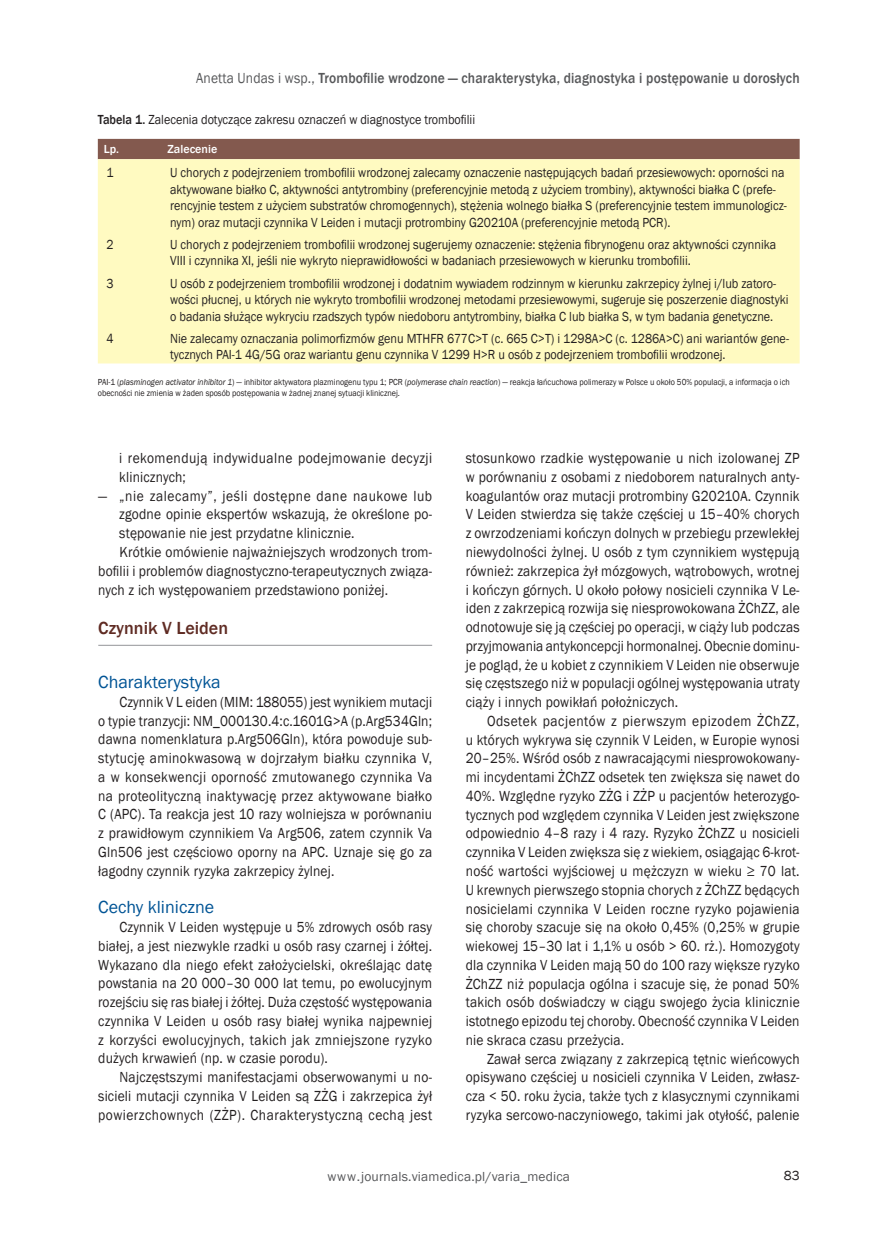
<style>
.page{position:relative;width:872px;height:1234px;background:#fff}
.page>*{position:absolute;margin:0;border:0;box-sizing:border-box;transform-origin:0 0}
.t1{font:18px "Franklin Gothic";color:#005495}
.t2{font:500 18px "Franklin Gothic";color:#5f2b23}
.t3{font:15px/18.8px "Franklin Gothic";letter-spacing:.015em;color:#231f20;text-align:justify;scale:.9 1}
.t4{font:500 15px "Franklin Gothic";letter-spacing:.01em;color:#57585a;scale:.9 1}
.t5{font:15px/18.8px "Franklin Gothic";letter-spacing:.035em;color:#231f20;scale:.9 1}
.t6{font:15px "Franklin Gothic";letter-spacing:.045em;color:#231f20;scale:.9 1}
.t7{font:13.5px/16.5px "Franklin Gothic";color:#231f20;scale:.9 1}
.t8{font:13.5px "Franklin Gothic";letter-spacing:.01em;color:#57585a}
.t9{font:13.5px "Franklin Gothic";color:#231f20}
.t10{font:500 12px "Franklin Gothic";color:#fff}
.t11{font:9px/10.9px "Franklin Gothic";color:#231f20;scale:.9 1}
.s1{font-weight:400}
.s2{font-weight:500}
.s3{font-style:italic}
</style>
<div class="page">
<hr style="left:98px;top:644px;width:334px;height:1px;background:#939598">
<div style="left:98px;top:139px;width:701px;height:20px;background:#83594e"></div>
<div style="left:98px;top:159px;width:701px;height:204px;background:#fffac1"></div>
<p class="t4" style="left:196px;top:69px;width:672px"><span class="s1">Anetta Undas i wsp.,</span> Trombofilie wrodzone — charakterystyka, diagnostyka i postępowanie u dorosłych</p>
<p class="t7" style="left:98px;top:112px;width:421px"><span class="s2">Tabela 1.</span> Zalecenia dotyczące zakresu oznaczeń w diagnostyce trombofilii</p>
<p class="t10" style="left:104px;top:142px;width:17px">Lp.</p>
<p class="t10" style="left:168px;top:142px;width:51px">Zalecenie</p>
<p class="t7" style="left:106px;top:165px;width:9px">1</p>
<p class="t7" style="left:170px;top:165px;width:687px">U chorych z podejrzeniem trombofilii wrodzonej zalecamy oznaczenie następujących badań przesiewowych: oporności na aktywowane białko C, aktywności antytrombiny (preferencyjnie metodą z użyciem trombiny), aktywności białka C (prefe&shy;rencyjnie testem z użyciem substratów chromogennych), stężenia wolnego białka S (preferencyjnie testem immunologicz&shy;nym) oraz mutacji czynnika V Leiden i mutacji protrombiny G20210A (preferencyjnie metodą PCR).</p>
<p class="t7" style="left:106px;top:236px;width:9px">2</p>
<p class="t7" style="left:170px;top:236px;width:675px">U chorych z podejrzeniem trombofilii wrodzonej sugerujemy oznaczenie: stężenia fibrynogenu oraz aktywności czynnika<br>VIII i czynnika XI, jeśli nie wykryto nieprawidłowości w badaniach przesiewowych w kierunku trombofilii.</p>
<p class="t7" style="left:106px;top:275px;width:9px">3</p>
<p class="t7" style="left:170px;top:275px;width:688px">U osób z podejrzeniem trombofilii wrodzonej i dodatnim wywiadem rodzinnym w kierunku zakrzepicy żylnej i/lub zatoro&shy;wości płucnej, u których nie wykryto trombofilii wrodzonej metodami przesiewowymi, sugeruje się poszerzenie diagnostyki o badania służące wykryciu rzadszych typów niedoboru antytrombiny, białka C lub białka S, w tym badania genetyczne.</p>
<p class="t7" style="left:106px;top:330px;width:9px">4</p>
<p class="t7" style="left:170px;top:330px;width:689px">Nie zalecamy oznaczania polimorfizmów genu MTHFR 677C&gt;T (c. 665 C&gt;T) i 1298A&gt;C (c. 1286A&gt;C) ani wariantów gene&shy;tycznych PAI-1 4G/5G oraz wariantu genu czynnika V 1299 H&gt;R u osób z podejrzeniem trombofilii wrodzonej.</p>
<p class="t11" style="left:98px;top:377px;width:770px">PAI-1 (<span class="s3">plasminogen activator inhibitor 1</span>) — inhibitor aktywatora plazminogenu typu 1; PCR (<span class="s3">polymerase chain reaction</span>) — reakcja łańcuchowa polimerazy w Polsce u około 50% populacji, a informacja o ich obecności nie zmienia w żaden sposób postępowania w żadnej znanej sytuacji klinicznej.</p>
<p class="t5" style="left:119px;top:449px;width:349px">i rekomendują indywidualne podejmowanie decyzji klinicznych;</p>
<p class="t6" style="left:98px;top:486px;width:372px">— „nie zalecamy”, jeśli dostępne dane naukowe lub</p>
<p class="t3" style="left:119px;top:505px;width:349px">zgodne opinie ekspertów wskazują, że określone po-</p>
<p class="t3" style="left:119px;top:524px;width:263px">stępowanie nie jest przydatne klinicznie.</p>
<p class="t3" style="left:120px;top:543px;width:349px">Krótkie omówienie najważniejszych wrodzonych trom-</p>
<p class="t3" style="left:98px;top:561px;width:372px">bofilii i problemów diagnostyczno-terapeutycznych związa-</p>
<p class="t3" style="left:98px;top:580px;width:324px">nych z ich występowaniem przedstawiono poniżej.</p>
<p class="t2" style="left:98px;top:616px;width:131px">Czynnik V Leiden</p>
<p class="t1" style="left:98px;top:670px;width:124px">Charakterystyka</p>
<p class="t3" style="left:98px;top:692px;width:372px;text-indent:21px">Czynnik V L eiden (MIM: 188055) jest wynikiem mutacji o typie tranzycji: NM_000130.4:c.1601G&gt;A (p.Arg534Gln; dawna nomenklatura p.Arg506Gln), która powoduje sub&shy;stytucję aminokwasową w dojrzałym białku czynnika V, a w konsekwencji oporność zmutowanego czynnika Va na proteolityczną inaktywację przez aktywowane białko C (APC). Ta reakcja jest 10 razy wolniejsza w porównaniu z prawidłowym czynnikiem Va Arg506, zatem czynnik Va Gln506 jest częściowo oporny na APC. Uznaje się go za łagodny czynnik ryzyka zakrzepicy żylnej.</p>
<p class="t1" style="left:98px;top:895px;width:117px">Cechy kliniczne</p>
<p class="t3" style="left:98px;top:917px;width:372px;text-indent:21px">Czynnik V Leiden występuje u 5% zdrowych osób rasy białej, a jest niezwykle rzadki u osób rasy czarnej i żółtej.<br>Wykazano dla niego efekt założycielski, określając datę powstania na 20 000–30 000 lat temu, po ewolucyjnym rozejściu się ras białej i żółtej. Duża częstość występowania czynnika V Leiden u osób rasy białej wynika najpewniej z korzyści ewolucyjnych, takich jak zmniejszone ryzyko dużych krwawień (np. w czasie porodu).</p>
<p class="t3" style="left:98px;top:1067px;width:372px;text-indent:21px">Najczęstszymi manifestacjami obserwowanymi u no&shy;sicieli mutacji czynnika V Leiden są ZŻG i zakrzepica żył powierzchownych (ZŻP). Charakterystyczną cechą jest</p>
<p class="t3" style="left:466px;top:449px;width:372px">stosunkowo rzadkie występowanie u nich izolowanej ZP w porównaniu z osobami z niedoborem naturalnych anty&shy;koagulantów oraz mutacji protrombiny G20210A. Czynnik V Leiden stwierdza się także częściej u 15–40% chorych z owrzodzeniami kończyn dolnych w przebiegu przewlekłej niewydolności żylnej. U osób z tym czynnikiem występują również: zakrzepica żył mózgowych, wątrobowych, wrotnej i kończyn górnych. U około połowy nosicieli czynnika V Le&shy;iden z zakrzepicą rozwija się niesprowokowana ŻChZZ, ale odnotowuje się ją częściej po operacji, w ciąży lub podczas przyjmowania antykoncepcji hormonalnej. Obecnie dominu&shy;je pogląd, że u kobiet z czynnikiem V Leiden nie obserwuje się częstszego niż w populacji ogólnej występowania utraty ciąży i innych powikłań położniczych.</p>
<p class="t3" style="left:466px;top:711px;width:372px;text-indent:21px">Odsetek pacjentów z pierwszym epizodem ŻChZZ, u których wykrywa się czynnik V Leiden, w Europie wynosi 20–25%. Wśród osób z nawracającymi niesprowokowany&shy;mi incydentami ŻChZZ odsetek ten zwiększa się nawet do 40%. Względne ryzyko ZŻG i ZŻP u pacjentów heterozygo&shy;tycznych pod względem czynnika V Leiden jest zwiększone odpowiednio 4–8 razy i 4 razy. Ryzyko ŻChZZ u nosicieli czynnika V Leiden zwiększa się z wiekiem, osiągając 6-krot&shy;ność wartości wyjściowej u mężczyzn w wieku ≥ 70 lat.<br>U krewnych pierwszego stopnia chorych z ŻChZZ będących nosicielami czynnika V Leiden roczne ryzyko pojawienia się choroby szacuje się na około 0,45% (0,25% w grupie wiekowej 15–30 lat i 1,1% u osób &gt; 60. rż.). Homozygoty dla czynnika V Leiden mają 50 do 100 razy większe ryzyko ŻChZZ niż populacja ogólna i szacuje się, że ponad 50% takich osób doświadczy w ciągu swojego życia klinicznie istotnego epizodu tej choroby. Obecność czynnika V Leiden nie skraca czasu przeżycia.</p>
<p class="t3" style="left:466px;top:1049px;width:372px;text-indent:21px">Zawał serca związany z zakrzepicą tętnic wieńcowych opisywano częściej u nosicieli czynnika V Leiden, zwłasz&shy;cza &lt; 50. roku życia, także tych z klasycznymi czynnikami ryzyka sercowo-naczyniowego, takimi jak otyłość, palenie</p>
<p class="t8" style="left:327px;top:1168px;width:244px">www.journals.viamedica.pl/varia_medica</p>
<p class="t9" style="left:784px;top:1166px;width:17px">83</p>
</div>
